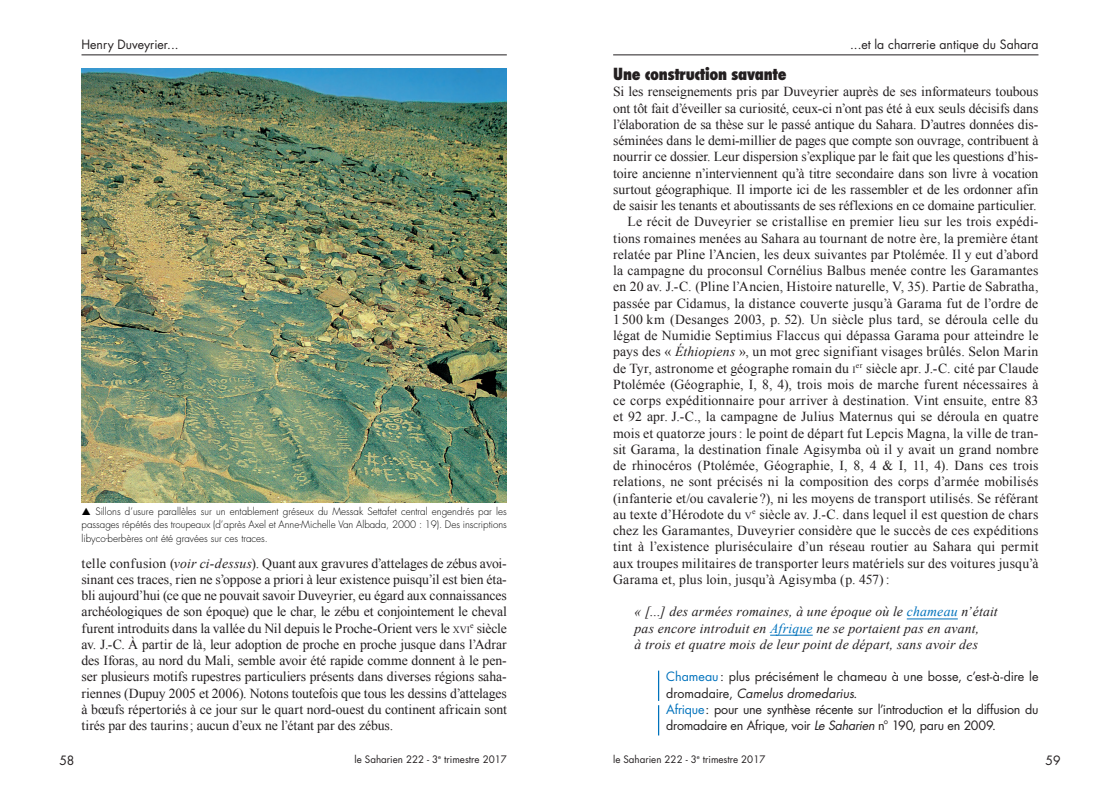
<style>
.page{position:relative;width:1120px;height:801px;background:#fff}
.page>*{position:absolute;margin:0;border:0;box-sizing:border-box;transform-origin:0 0}
.Texte_courant{font:800 condensed 16.25px "Futura";letter-spacing:-.02em;color:#231f20}
.Texte_courant_retrai{font:13.75px/16.2px "Times New Roman";letter-spacing:.005em;color:#231f20;text-align:justify}
.Texte_courant-2{font:13.75px/16.2px "Times New Roman";letter-spacing:-.01em;color:#231f20;text-align:justify}
.Texte_citation{font:italic 13.75px/16.2px "Times New Roman";letter-spacing:.015em;color:#231f20}
.Texte_courant_retrai-2{font:12.5px/16.2px "Futura";letter-spacing:-.01em;color:#231f20}
.Légende{font:300 10px/13.8px "Futura";color:#000;text-align:justify}
.t1{font:10px "Futura";color:#231f20}
.s1{font-style:italic}
.s2{font-size:9.62px}
.s3{color:#0072bc}
</style>
<div class="page">
<hr style="left:81px;top:55px;width:426px;height:1px;background:#231f20">
<hr style="left:613px;top:55px;width:425px;height:1px;background:#231f20">
<hr style="left:907px;top:618px;width:51px;height:1px;background:#0072bc">
<hr style="left:770px;top:635px;width:43px;height:1px;background:#0072bc">
<img style="left:81px;top:68px;width:426px;height:435px">
<hr style="left:658px;top:670px;width:1px;height:31px;background:#0072bc">
<hr style="left:658px;top:705px;width:1px;height:30px;background:#0072bc">
<p class="Texte_courant_retrai-2" style="left:81px;top:37px;width:99px">Henry Duveyrier...</p>
<p class="Texte_courant_retrai-2" style="left:850px;top:37px;width:190px">...et la charrerie antique du Sahara</p>
<p class="Texte_courant" style="left:613px;top:63px;width:175px">Une construction savante</p>
<p class="Texte_courant-2" style="left:613px;top:83px;width:427px">Si les renseignements pris par Duveyrier auprès de ses informateurs toubous ont tôt fait d’éveiller sa curiosité, ceux-ci n’ont pas été à eux seuls décisifs dans l’élaboration de sa thèse sur le passé antique du Sahara. D’autres données dis&shy;séminées dans le demi-millier de pages que compte son ouvrage, contribuent à nourrir ce dossier. Leur dispersion s’explique par le fait que les questions d’his&shy;toire ancienne n’interviennent qu’à titre secondaire dans son livre à vocation surtout géographique. Il importe ici de les rassembler et de les ordonner afin de saisir les tenants et aboutissants de ses réflexions en ce domaine particulier.</p>
<p class="Texte_courant_retrai" style="left:613px;top:213px;width:427px;text-indent:14px">Le récit de Duveyrier se cristallise en premier lieu sur les trois expédi&shy;tions romaines menées au Sahara au tournant de notre ère, la première étant relatée par Pline l’Ancien, les deux suivantes par Ptolémée. Il y eut d’abord la campagne du proconsul Cornélius Balbus menée contre les Garamantes en 20 av. J.-C. (Pline l’Ancien, Histoire naturelle, V, 35). Partie de Sabratha, passée par Cidamus, la distance couverte jusqu’à Garama fut de l’ordre de 1 500 km (Desanges 2003, p. 52). Un siècle plus tard, se déroula celle du légat de Numidie Septimius Flaccus qui dépassa Garama pour atteindre le pays des « <span class="s1">Éthiopiens</span> », un mot grec signifiant visages brûlés. Selon Marin de Tyr, astronome et géographe romain du <span class="s2">I</span><sup>er</sup> siècle apr. J.-C. cité par Claude Ptolémée (Géographie, I, 8, 4), trois mois de marche furent nécessaires à ce corps expéditionnaire pour arriver à destination. Vint ensuite, entre 83 et 92 apr. J.-C., la campagne de Julius Maternus qui se déroula en quatre mois et quatorze jours: le point de départ fut Lepcis Magna, la ville de tran&shy;sit Garama, la destination finale Agisymba où il y avait un grand nombre de rhinocéros (Ptolémée, Géographie, I, 8, 4 &amp; I, 11, 4). Dans ces trois relations, ne sont précisés ni la composition des corps d’armée mobilisés (infanterie et/ou cavalerie ?), ni les moyens de transport utilisés. Se référant au texte d’Hérodote du <span class="s2">V</span><sup>e</sup> siècle av. J.-C. dans lequel il est question de chars chez les Garamantes, Duveyrier considère que le succès de ces expéditions tint à l’existence pluriséculaire d’un réseau routier au Sahara qui permit aux troupes militaires de transporter leurs matériels sur des voitures jusqu’à Garama et, plus loin, jusqu’à Agisymba (p. 457):</p>
<p class="Texte_citation" style="left:634px;top:603px;width:365px">« […] des armées romaines, à une époque où le <span class="s3">chameau</span> n’était pas encore introduit en <span class="s3">Afrique</span> ne se portaient pas en avant,<br>à trois et quatre mois de leur point de départ, sans avoir des</p>
<p class="Légende" style="left:81px;top:504px;width:427px;text-indent:14px">Sillons d’usure parallèles sur un entablement gréseux du Messak Settafet central engendrés par les passages répétés des troupeaux (d’après Axel et Anne-Michelle Van Albada, 2000 : 19). Des inscriptions libyco-berbères ont été gravées sur ces traces.</p>
<p class="Texte_courant_retrai" style="left:81px;top:555px;width:427px">telle confusion (<span class="s1">voir ci-dessus</span>). Quant aux gravures d’attelages de zébus avoi&shy;sinant ces traces, rien ne s’oppose a priori à leur existence puisqu’il est bien éta&shy;bli aujourd’hui (ce que ne pouvait savoir Duveyrier, eu égard aux connaissances archéologiques de son époque) que le char, le zébu et conjointement le cheval furent introduits dans la vallée du Nil depuis le Proche-Orient vers le <span class="s2">XVI</span><sup>e</sup> siècle av. J.-C. À partir de là, leur adoption de proche en proche jusque dans l’Adrar des Iforas, au nord du Mali, semble avoir été rapide comme donnent à le pen&shy;ser plusieurs motifs rupestres particuliers présents dans diverses régions saha&shy;riennes (Dupuy 2005 et 2006). Notons toutefois que tous les dessins d’attelages à bœufs répertoriés à ce jour sur le quart nord-ouest du continent africain sont tirés par des taurins; aucun d’eux ne l’étant par des zébus.</p>
<p class="Texte_courant_retrai-2" style="left:666px;top:669px;width:374px"><span class="s3">Chameau</span>: plus précisément le chameau à une bosse, c’est-à-dire le dromadaire, <span class="s1">Camelus dromedarius</span>.</p>
<p class="Texte_courant_retrai-2" style="left:666px;top:701px;width:374px"><span class="s3">Afrique</span>: pour une synthèse récente sur l’introduction et la diffusion du dromadaire en Afrique, voir <span class="s1">Le Saharien</span> n° 190, paru en 2009.</p>
<p class="Texte_courant_retrai-2" style="left:59px;top:752px;width:17px">58</p>
<p class="t1" style="left:354px;top:752px;width:154px">le Saharien 222 - 3<sup>e</sup> trimestre 2017</p>
<p class="Texte_courant_retrai-2" style="left:1045px;top:752px;width:17px">59</p>
<p class="t1" style="left:613px;top:752px;width:154px">le Saharien 222 - 3<sup>e</sup> trimestre 2017</p>
</div>
